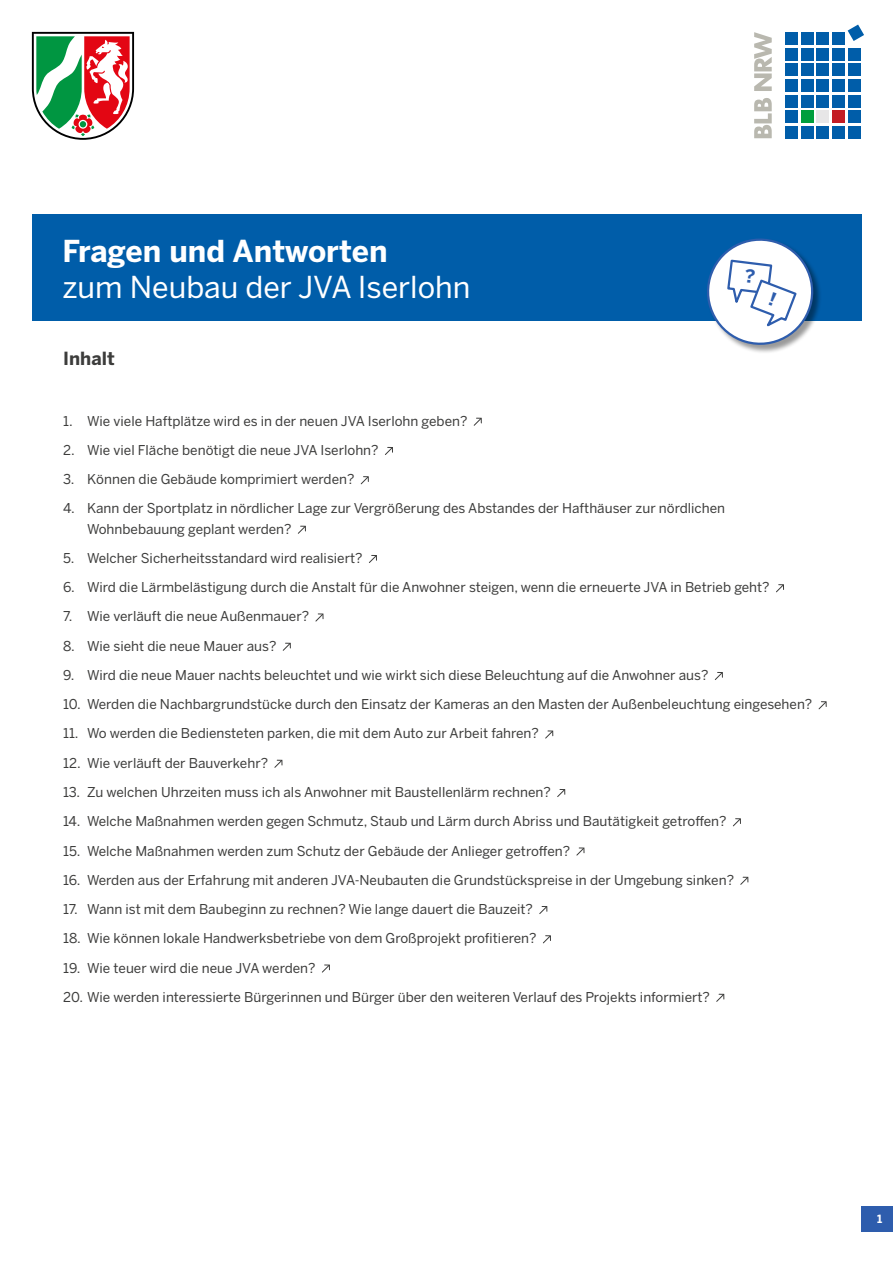
<style>
.page{position:relative;width:893px;height:1263px;background:#fff}
.page>*{position:absolute;margin:0;border:0;box-sizing:border-box;transform-origin:0 0}
.t1{font:30px "Benton Sans";color:#fff}
.t2{font:700 30px "Benton Sans";color:#fff}
.t3{font:700 18px "Benton Sans";color:#3c3c3b}
.t4{font:13.5px/20.2px "Benton Sans";color:#3c3c3b}
.t5{font:700 11.25px "Benton Sans";color:#fff}
</style>
<div class="page">
<div style="left:861px;top:1206px;width:32px;height:26px;background:#2e5dad"></div>
<div style="left:32px;top:214px;width:829px;height:106px;background:#005da9"></div>
<svg style="left:473px;top:417px;width:9px;height:9px"></svg>
<svg style="left:385px;top:447px;width:8px;height:8px"></svg>
<svg style="left:360px;top:476px;width:9px;height:9px"></svg>
<svg style="left:297px;top:525px;width:9px;height:9px"></svg>
<svg style="left:369px;top:555px;width:8px;height:8px"></svg>
<svg style="left:776px;top:584px;width:8px;height:9px"></svg>
<svg style="left:315px;top:613px;width:9px;height:9px"></svg>
<svg style="left:282px;top:642px;width:9px;height:9px"></svg>
<svg style="left:714px;top:672px;width:9px;height:8px"></svg>
<svg style="left:818px;top:701px;width:9px;height:9px"></svg>
<svg style="left:545px;top:730px;width:9px;height:9px"></svg>
<svg style="left:274px;top:759px;width:9px;height:9px"></svg>
<svg style="left:557px;top:789px;width:9px;height:8px"></svg>
<svg style="left:733px;top:818px;width:8px;height:9px"></svg>
<svg style="left:576px;top:847px;width:9px;height:9px"></svg>
<svg style="left:740px;top:876px;width:9px;height:9px"></svg>
<svg style="left:539px;top:906px;width:9px;height:8px"></svg>
<svg style="left:543px;top:935px;width:8px;height:9px"></svg>
<svg style="left:322px;top:964px;width:8px;height:9px"></svg>
<svg style="left:716px;top:993px;width:9px;height:9px"></svg>
<div style="left:707px;top:238px;width:115px;height:116px;background:#000;opacity:.4"></div>
<div style="left:785px;top:126px;width:12px;height:12px;background:#005da9"></div>
<div style="left:801px;top:126px;width:12px;height:12px;background:#005da9"></div>
<div style="left:817px;top:126px;width:12px;height:12px;background:#005da9"></div>
<div style="left:832px;top:126px;width:12px;height:12px;background:#005da9"></div>
<div style="left:848px;top:126px;width:12px;height:12px;background:#005da9"></div>
<div style="left:785px;top:111px;width:12px;height:12px;background:#005da9"></div>
<div style="left:801px;top:111px;width:12px;height:12px;background:#009e3d"></div>
<div style="left:817px;top:111px;width:12px;height:12px;background:#e7e6e7"></div>
<div style="left:832px;top:111px;width:12px;height:12px;background:#c31c24"></div>
<div style="left:848px;top:111px;width:12px;height:12px;background:#005da9"></div>
<div style="left:785px;top:95px;width:12px;height:12px;background:#005da9"></div>
<div style="left:801px;top:95px;width:12px;height:12px;background:#005da9"></div>
<div style="left:817px;top:95px;width:12px;height:12px;background:#005da9"></div>
<div style="left:832px;top:95px;width:12px;height:12px;background:#005da9"></div>
<div style="left:848px;top:95px;width:12px;height:12px;background:#005da9"></div>
<div style="left:785px;top:79px;width:12px;height:12px;background:#005da9"></div>
<div style="left:801px;top:79px;width:12px;height:12px;background:#005da9"></div>
<div style="left:817px;top:79px;width:12px;height:12px;background:#005da9"></div>
<div style="left:832px;top:79px;width:12px;height:12px;background:#005da9"></div>
<div style="left:848px;top:79px;width:12px;height:12px;background:#005da9"></div>
<div style="left:785px;top:64px;width:12px;height:12px;background:#005da9"></div>
<div style="left:801px;top:64px;width:12px;height:12px;background:#005da9"></div>
<div style="left:817px;top:64px;width:12px;height:12px;background:#005da9"></div>
<div style="left:832px;top:64px;width:12px;height:12px;background:#005da9"></div>
<div style="left:848px;top:64px;width:12px;height:12px;background:#005da9"></div>
<div style="left:785px;top:48px;width:12px;height:12px;background:#005da9"></div>
<div style="left:801px;top:48px;width:12px;height:12px;background:#005da9"></div>
<div style="left:817px;top:48px;width:12px;height:12px;background:#005da9"></div>
<div style="left:832px;top:48px;width:12px;height:12px;background:#005da9"></div>
<div style="left:848px;top:48px;width:12px;height:12px;background:#005da9"></div>
<div style="left:785px;top:32px;width:12px;height:12px;background:#005da9"></div>
<div style="left:801px;top:32px;width:12px;height:12px;background:#005da9"></div>
<div style="left:817px;top:32px;width:12px;height:12px;background:#005da9"></div>
<div style="left:832px;top:32px;width:12px;height:12px;background:#005da9"></div>
<svg style="left:848px;top:25px;width:16px;height:16px"></svg>
<svg style="left:754px;top:98px;width:18px;height:40px"></svg>
<svg style="left:754px;top:32px;width:18px;height:59px"></svg>
<svg style="left:32px;top:32px;width:102px;height:108px"></svg>
<svg style="left:702px;top:238px;width:116px;height:112px"></svg>
<h1 class="t2" style="left:62px;top:233px;width:327px">Fragen und Antworten</h1>
<h1 class="t1" style="left:62px;top:269px;width:410px">zum Neubau der JVA Iserlohn</h1>
<h2 class="t3" style="left:63px;top:347px;width:53px">Inhalt</h2>
<p class="t4" style="left:63px;top:410px;width:406px">1. Wie viele Haftplätze wird es in der neuen JVA Iserlohn geben?</p>
<p class="t4" style="left:63px;top:440px;width:317px">2. Wie viel Fläche benötigt die neue JVA Iserlohn?</p>
<p class="t4" style="left:63px;top:469px;width:293px">3. Können die Gebäude komprimiert werden?</p>
<p class="t4" style="left:87px;top:498px;width:639px;text-indent:-24px">4. Kann der Sportplatz in nördlicher Lage zur Vergrößerung des Abstandes der Hafthäuser zur nördlichen<br>Wohnbebauung geplant werden?</p>
<p class="t4" style="left:63px;top:548px;width:301px">5. Welcher Sicherheitsstandard wird realisiert?</p>
<p class="t4" style="left:63px;top:577px;width:708px">6. Wird die Lärmbelästigung durch die Anstalt für die Anwohner steigen, wenn die erneuerte JVA in Betrieb geht?</p>
<p class="t4" style="left:63px;top:606px;width:248px">7. Wie verläuft die neue Außenmauer?</p>
<p class="t4" style="left:63px;top:635px;width:215px">8. Wie sieht die neue Mauer aus?</p>
<p class="t4" style="left:63px;top:665px;width:647px">9. Wird die neue Mauer nachts beleuchtet und wie wirkt sich diese Beleuchtung auf die Anwohner aus?</p>
<p class="t4" style="left:63px;top:694px;width:751px">10. Werden die Nachbargrundstücke durch den Einsatz der Kameras an den Masten der Außenbeleuchtung eingesehen?</p>
<p class="t4" style="left:63px;top:723px;width:477px">11. Wo werden die Bediensteten parken, die mit dem Auto zur Arbeit fahren?</p>
<p class="t4" style="left:63px;top:752px;width:206px">12. Wie verläuft der Bauverkehr?</p>
<p class="t4" style="left:63px;top:782px;width:489px">13. Zu welchen Uhrzeiten muss ich als Anwohner mit Baustellenlärm rechnen?</p>
<p class="t4" style="left:63px;top:811px;width:665px">14. Welche Maßnahmen werden gegen Schmutz, Staub und Lärm durch Abriss und Bautätigkeit getroffen?</p>
<p class="t4" style="left:63px;top:840px;width:508px">15. Welche Maßnahmen werden zum Schutz der Gebäude der Anlieger getroffen?</p>
<p class="t4" style="left:63px;top:869px;width:672px">16. Werden aus der Erfahrung mit anderen JVA-Neubauten die Grundstückspreise in der Umgebung sinken?</p>
<p class="t4" style="left:63px;top:899px;width:471px">17. Wann ist mit dem Baubeginn zu rechnen? Wie lange dauert die Bauzeit?</p>
<p class="t4" style="left:63px;top:928px;width:475px">18. Wie können lokale Handwerksbetriebe von dem Großprojekt profitieren?</p>
<p class="t4" style="left:63px;top:957px;width:254px">19. Wie teuer wird die neue JVA werden?</p>
<p class="t4" style="left:63px;top:986px;width:648px">20. Wie werden interessierte Bürgerinnen und Bürger über den weiteren Verlauf des Projekts informiert?</p>
<p class="t5" style="left:877px;top:1212px;width:7px">1</p>
</div>
